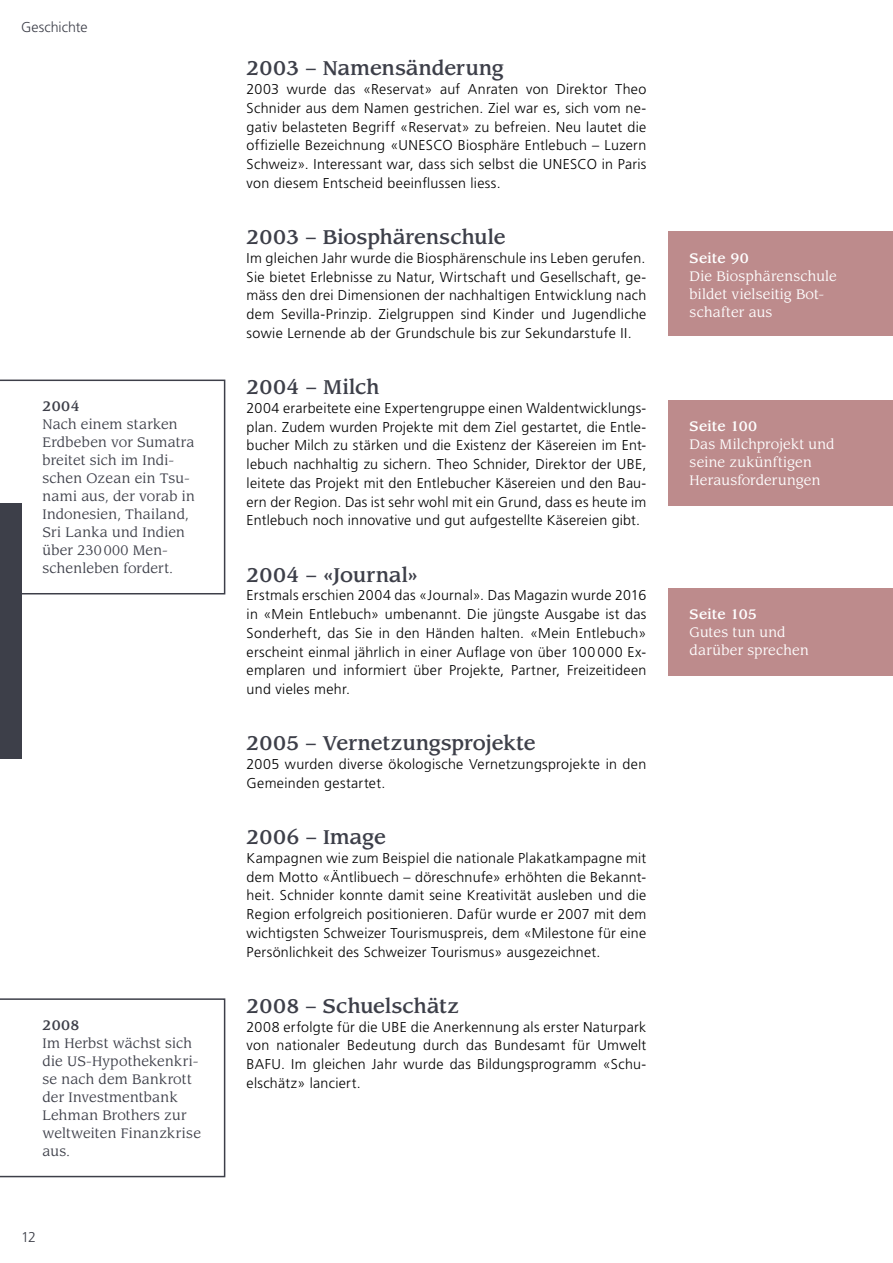
<style>
.page{position:relative;width:893px;height:1263px;background:#fff}
.page>*{position:absolute;margin:0;border:0;box-sizing:border-box;transform-origin:0 0}
.t1{font:500 19.5px "Leawood";color:#3d3f49}
.t2{font:500 19.5px "Leawood";letter-spacing:.02em;color:#3d3f49}
.t3{font:300 14.25px/18.8px "Frutiger";letter-spacing:.02em;color:#000;text-align:justify}
.t4{font:300 14.25px "Frutiger";letter-spacing:-.005em;color:#3d3f49}
.t5{font:13.5px/18px "Leawood";letter-spacing:.01em;color:#3d3f49}
.t6{font:13.5px/18px "Leawood";letter-spacing:.01em;color:#fff}
.t7{font:500 13.5px "Leawood";letter-spacing:.01em;color:#fff}
.t8{font:500 13.5px "Leawood";letter-spacing:.03em;color:#3d3f49}
</style>
<div class="page">
<div style="left:0;top:504px;width:21px;height:255px;background:#3d3f49"></div>
<div style="left:668px;top:232px;width:225px;height:104px;background:#bd8b8c"></div>
<svg style="left:0;top:380px;width:225px;height:214px"></svg>
<div style="left:668px;top:400px;width:225px;height:106px;background:#bd8b8c"></div>
<div style="left:668px;top:588px;width:225px;height:88px;background:#bd8b8c"></div>
<svg style="left:0;top:998px;width:225px;height:179px"></svg>
<p class="t4" style="left:21px;top:19px;width:68px">Geschichte</p>
<h1 class="t1" style="left:247px;top:57px;width:259px">2003 – Namensänderung</h1>
<p class="t3" style="left:247px;top:80px;width:401px">2003 wurde das «Reservat» auf Anraten von Direktor Theo Schnider aus dem Namen gestrichen. Ziel war es, sich vom ne&shy;gativ belasteten Begriff «Reservat» zu befreien. Neu lautet die offizielle Bezeichnung «UNESCO Biosphäre Entlebuch – Luzern Schweiz». Interessant war, dass sich selbst die UNESCO in Paris von diesem Entscheid beeinflussen liess.</p>
<h1 class="t1" style="left:247px;top:225px;width:261px">2003 – Biosphärenschule</h1>
<p class="t3" style="left:247px;top:248px;width:401px">Im gleichen Jahr wurde die Biosphärenschule ins Leben gerufen.<br>Sie bietet Erlebnisse zu Natur, Wirtschaft und Gesellschaft, ge&shy;mäss den drei Dimensionen der nachhaltigen Entwicklung nach dem Sevilla-Prinzip. Zielgruppen sind Kinder und Jugendliche sowie Lernende ab der Grundschule bis zur Sekundarstufe II.</p>
<p class="t7" style="left:690px;top:250px;width:61px">Seite 90</p>
<p class="t6" style="left:690px;top:267px;width:149px">Die Biosphärenschule bildet vielseitig Bot&shy;schafter aus</p>
<h1 class="t1" style="left:247px;top:375px;width:134px">2004 – Milch</h1>
<p class="t3" style="left:247px;top:398px;width:401px">2004 erarbeitete eine Expertengruppe einen Waldentwicklungs&shy;plan. Zudem wurden Projekte mit dem Ziel gestartet, die Entle&shy;bucher Milch zu stärken und die Existenz der Käsereien im Ent&shy;lebuch nachhaltig zu sichern. Theo Schnider, Direktor der UBE, leitete das Projekt mit den Entlebucher Käsereien und den Bau&shy;ern der Region. Das ist sehr wohl mit ein Grund, dass es heute im Entlebuch noch innovative und gut aufgestellte Käsereien gibt.</p>
<h1 class="t2" style="left:247px;top:563px;width:173px">2004 – «Journal»</h1>
<p class="t3" style="left:247px;top:586px;width:401px">Erstmals erschien 2004 das «Journal». Das Magazin wurde 2016 in «Mein Entlebuch» umbenannt. Die jüngste Ausgabe ist das Sonderheft, das Sie in den Händen halten. «Mein Entlebuch» erscheint einmal jährlich in einer Auflage von über 100 000 Ex&shy;emplaren und informiert über Projekte, Partner, Freizeitideen und vieles mehr.</p>
<p class="t8" style="left:43px;top:398px;width:39px">2004</p>
<p class="t5" style="left:43px;top:416px;width:154px">Nach einem starken<br>Erdbeben vor Sumatra breitet sich im Indi&shy;schen Ozean ein Tsu&shy;nami aus, der vorab in<br>Indonesien, Thailand,<br>Sri Lanka und Indien über 230000 Men&shy;schenleben fordert.</p>
<p class="t7" style="left:690px;top:418px;width:69px">Seite 100</p>
<p class="t6" style="left:690px;top:436px;width:146px">Das Milchprojekt und seine zukünftigen<br>Herausforderungen</p>
<p class="t7" style="left:690px;top:606px;width:69px">Seite 105</p>
<p class="t6" style="left:690px;top:624px;width:121px">Gutes tun und darüber sprechen</p>
<p class="t8" style="left:43px;top:1017px;width:39px">2008</p>
<p class="t5" style="left:43px;top:1034px;width:160px">Im Herbst wächst sich die US-Hypothekenkri&shy;se nach dem Bankrott der Investmentbank<br>Lehman Brothers zur weltweiten Finanzkrise aus.</p>
<p class="t4" style="left:21px;top:1229px;width:16px">12</p>
<h1 class="t1" style="left:247px;top:732px;width:291px">2005 – Vernetzungsprojekte</h1>
<p class="t3" style="left:247px;top:755px;width:401px">2005 wurden diverse ökologische Vernetzungsprojekte in den<br>Gemeinden gestartet.</p>
<h1 class="t1" style="left:247px;top:825px;width:141px">2006 – Image</h1>
<p class="t3" style="left:247px;top:848px;width:401px">Kampagnen wie zum Beispiel die nationale Plakatkampagne mit dem Motto «Äntlibuech – döreschnufe» erhöhten die Bekannt&shy;heit. Schnider konnte damit seine Kreativität ausleben und die Region erfolgreich positionieren. Dafür wurde er 2007 mit dem wichtigsten Schweizer Tourismuspreis, dem «Milestone für eine Persönlichkeit des Schweizer Tourismus» ausgezeichnet.</p>
<h1 class="t1" style="left:247px;top:994px;width:214px">2008 – Schuelschätz</h1>
<p class="t3" style="left:247px;top:1017px;width:401px">2008 erfolgte für die UBE die Anerkennung als erster Naturpark von nationaler Bedeutung durch das Bundesamt für Umwelt BAFU. Im gleichen Jahr wurde das Bildungsprogramm «Schu&shy;elschätz» lanciert.</p>
</div>
